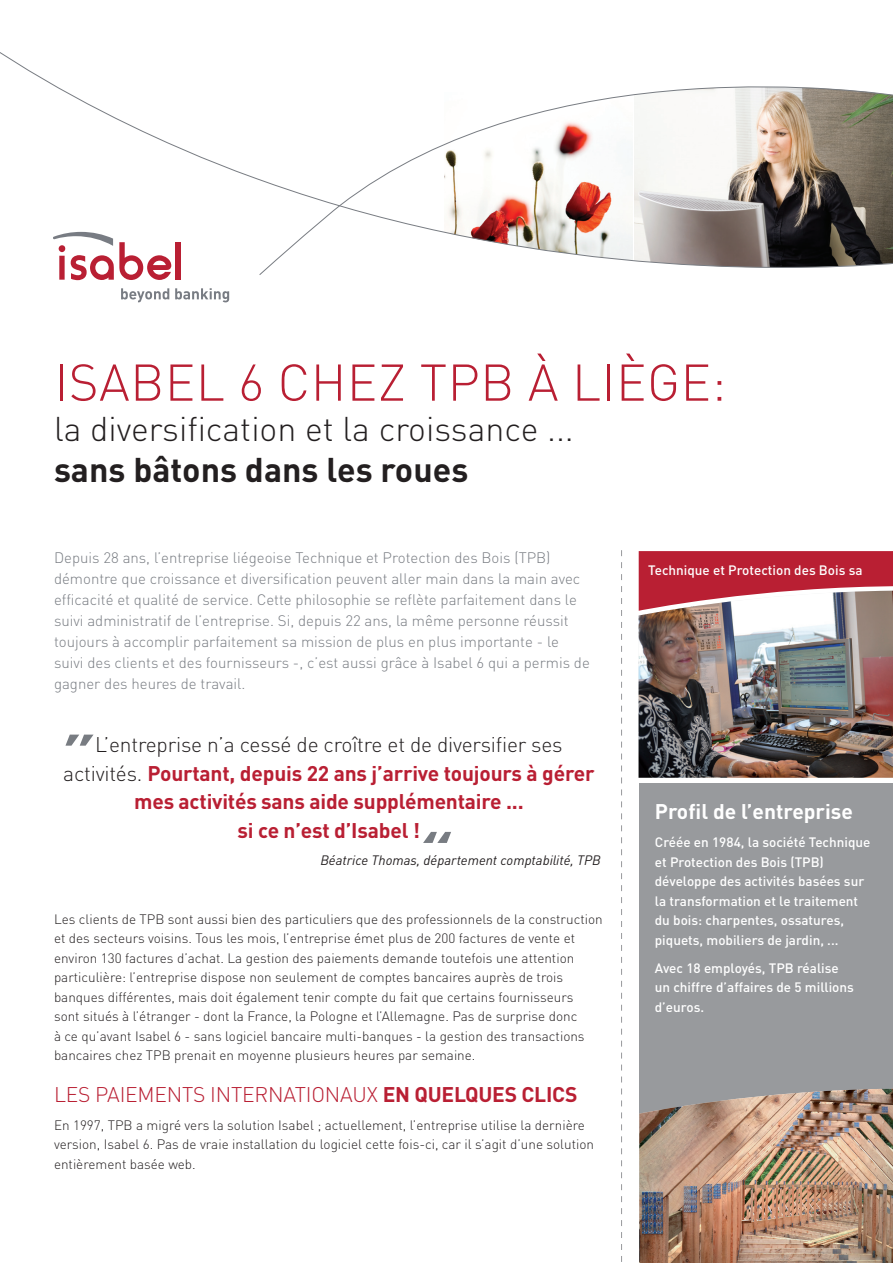
<style>
.page{position:relative;width:893px;height:1263px;background:#fff}
.page>*{position:absolute;margin:0;border:0;box-sizing:border-box;transform-origin:0 0}
.t1{font:300 50.85px "DINOT";letter-spacing:.01em;color:#b91f33}
.t2{font:300 33.9px/40.7px "DINOT";color:#231f20}
.quote{font:700 21px/28.5px "DINOT";letter-spacing:-.01em;color:#b91f33;text-align:center}
.body_title_red{font:300 21px "DINOT";letter-spacing:-.01em;color:#b91f33}
.body_txt{font:700 21px "DINOT";color:#fff}
.intro_grijs{font:300 15px/21px "DINOT";color:#787c82}
.testimonial_title{font:500 15px "DINOT";color:#fff}
.body_txt-2{font:300 13.5px/19.5px "DINOT";color:#231f20}
.body_txt-3{font:500 13.5px/19.5px "DINOT";color:#fff}
.body_txt-4{font:italic 13.5px "DINOT";color:#231f20}
.testimonial_title-2{font:500 13.5px "DINOT";color:#fff}
.s1{font-weight:700}
.s2{font-weight:300;color:#231f20}
</style>
<div class="page">
<svg style="left:121px;top:288px;width:48px;height:14px"></svg>
<svg style="left:175px;top:288px;width:54px;height:14px"></svg>
<svg style="left:0;top:52px;width:259px;height:229px"></svg>
<svg style="left:259px;top:86px;width:634px;height:189px"></svg>
<svg style="left:621px;top:550px;width:1px;height:712px"></svg>
<div style="left:639px;top:551px;width:254px;height:40px;background:#b91f33"></div>
<img style="left:639px;top:591px;width:254px;height:187px">
<svg style="left:423px;top:832px;width:28px;height:11px"></svg>
<div style="left:639px;top:784px;width:254px;height:479px;background:#989a9d"></div>
<svg style="left:65px;top:735px;width:28px;height:11px"></svg>
<img style="left:639px;top:1089px;width:254px;height:174px">
<p class="t1" style="left:54px;top:351px;width:673px">ISABEL 6 CHEZ TPB À LIÈGE:</p>
<p class="t2" style="left:54px;top:409px;width:521px">la diversification et la croissance ... <span class="s1">sans bâtons dans les roues</span></p>
<p class="intro_grijs" style="left:54px;top:547px;width:537px">Depuis 28 ans, l’entreprise liégeoise Technique et Protection des Bois (TPB) démontre que croissance et diversification peuvent aller main dans la main avec efficacité et qualité de service. Cette philosophie se reflète parfaitement dans le suivi administratif de l’entreprise. Si, depuis 22 ans, la même personne réussit toujours à accomplir parfaitement sa mission de plus en plus importante - le suivi des clients et des fournisseurs -, c’est aussi grâce à Isabel 6 qui a permis de gagner des heures de travail.</p>
<p class="quote" style="left:63px;top:730px;width:533px"><span class="s2">L’entreprise n’a cessé de croître et de diversifier ses activités.</span> Pourtant, depuis 22 ans j’arrive toujours à gérer mes activités sans aide supplémentaire ...<br>si ce n’est d’Isabel !</p>
<p class="body_txt-4" style="left:320px;top:852px;width:282px">Béatrice Thomas, département comptabilité, TPB</p>
<p class="body_txt-2" style="left:54px;top:909px;width:550px">Les clients de TPB sont aussi bien des particuliers que des professionnels de la construction et des secteurs voisins. Tous les mois, l’entreprise émet plus de 200 factures de vente et environ 130 factures d’achat. La gestion des paiements demande toutefois une attention particulière: l’entreprise dispose non seulement de comptes bancaires auprès de trois banques différentes, mais doit également tenir compte du fait que certains fournisseurs<br>sont situés à l’étranger - dont la France, la Pologne et l’Allemagne. Pas de surprise donc<br>à ce qu’avant Isabel 6 - sans logiciel bancaire multi-banques - la gestion des transactions bancaires chez TPB prenait en moyenne plusieurs heures par semaine.</p>
<p class="body_title_red" style="left:54px;top:1081px;width:525px">LES PAIEMENTS INTERNATIONAUX <span class="s1">EN QUELQUES CLICS</span></p>
<p class="body_txt-2" style="left:54px;top:1115px;width:541px">En 1997, TPB a migré vers la solution Isabel ; actuellement, l’entreprise utilise la dernière version, Isabel 6. Pas de vraie installation du logiciel cette fois-ci, car il s’agit d’une solution entièrement basée web.</p>
<p class="testimonial_title" style="left:649px;top:557px;width:88px">Kind &amp; Gezin</p>
<p class="testimonial_title-2" style="left:648px;top:562px;width:216px">Technique et Protection des Bois sa</p>
<p class="body_txt" style="left:655px;top:798px;width:200px">Profil de l’entreprise</p>
<p class="body_txt-3" style="left:655px;top:832px;width:217px">Créée en 1984, la société Technique et Protection des Bois (TPB) développe des activités basées sur la transformation et le traitement du bois: charpentes, ossatures, piquets, mobiliers de jardin, ...</p>
<p class="body_txt-3" style="left:655px;top:958px;width:201px">Avec 18 employés, TPB réalise un chiffre d’affaires de 5 millions d’euros.</p>
</div>
